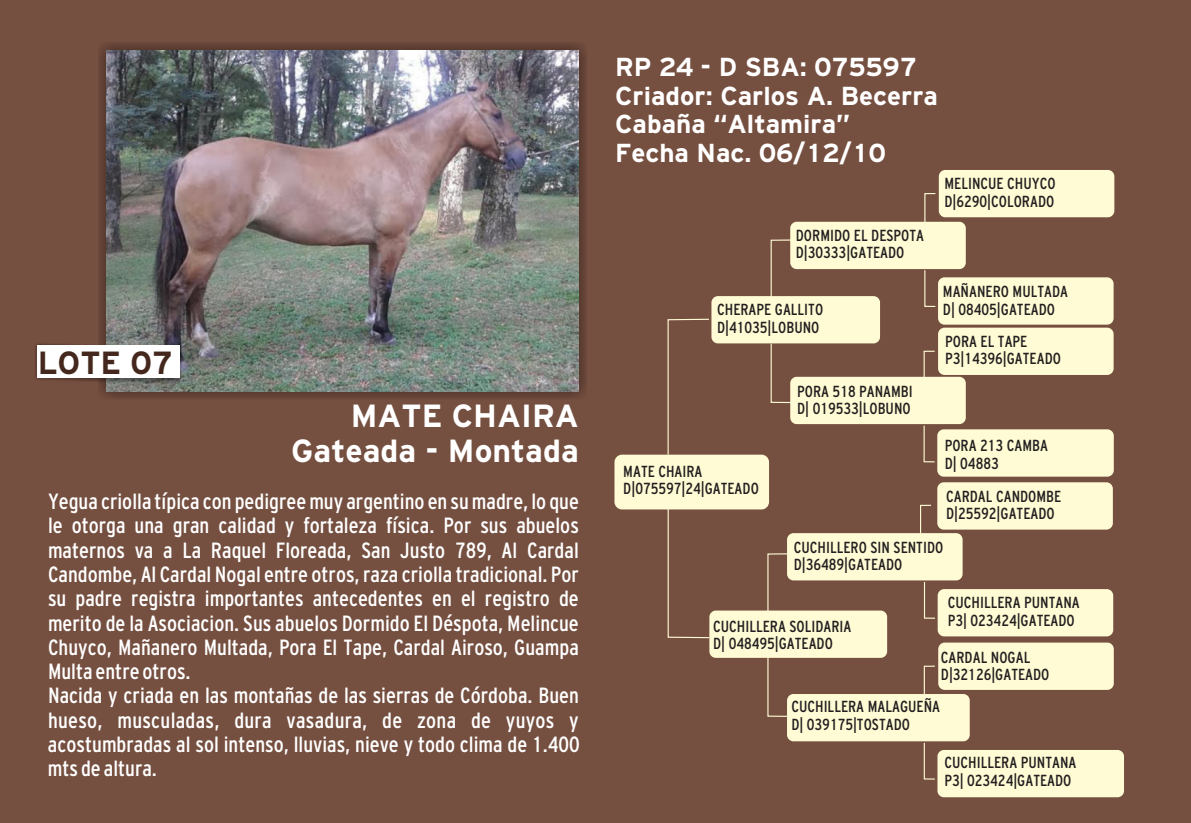
<style>
.page{position:relative;width:1191px;height:823px;background:#fff}
.page>*{position:absolute;margin:0;border:0;box-sizing:border-box;transform-origin:0 0}
.t1{font:700 32px/35.2px "Civica 07";color:#fff;text-align:right}
.t2{font:700 32px "Civica 07";color:#44281d}
.t3{font:700 26px/28.6px "Civica 07";color:#fff}
.t4{font:condensed 22px/24.2px "Civica 06";color:#fff}
.t5{font:condensed 16px/17.6px "Civica 06";color:#231f20}
</style>
<div class="page">
<div style="left:0;top:0;width:1190px;height:822px;background:#754f40"></div>
<div style="left:98px;top:42px;width:488px;height:357px;background:#231f20;opacity:.49"></div>
<img style="left:106px;top:51px;width:472px;height:340px">
<svg style="left:35px;top:342px;width:147px;height:42px"></svg>
<div style="left:37px;top:345px;width:142px;height:32px;background:#fff"></div>
<svg style="left:667px;top:318px;width:42px;height:136px"></svg>
<div style="left:614px;top:454px;width:155px;height:55px;background:#fffcd5;border-radius:7px"></div>
<svg style="left:667px;top:509px;width:43px;height:129px"></svg>
<div style="left:711px;top:296px;width:169px;height:47px;background:#fffcd5;border-radius:6px"></div>
<div style="left:709px;top:610px;width:178px;height:47px;background:#fffcd5;border-radius:6px"></div>
<svg style="left:770px;top:239px;width:23px;height:58px"></svg>
<svg style="left:770px;top:343px;width:23px;height:60px"></svg>
<div style="left:790px;top:222px;width:175px;height:47px;background:#fffcd5;border-radius:6px"></div>
<div style="left:790px;top:376px;width:175px;height:48px;background:#fffcd5;border-radius:6px"></div>
<div style="left:787px;top:533px;width:175px;height:47px;background:#fffcd5;border-radius:6px"></div>
<div style="left:787px;top:693px;width:182px;height:47px;background:#fffcd5;border-radius:6px"></div>
<svg style="left:767px;top:553px;width:23px;height:58px"></svg>
<svg style="left:767px;top:657px;width:23px;height:60px"></svg>
<svg style="left:923px;top:193px;width:13px;height:29px"></svg>
<svg style="left:923px;top:269px;width:13px;height:38px"></svg>
<div style="left:938px;top:170px;width:176px;height:47px;background:#fffcd5;border-radius:6px"></div>
<div style="left:938px;top:277px;width:175px;height:47px;background:#fffcd5;border-radius:6px"></div>
<svg style="left:923px;top:350px;width:12px;height:27px"></svg>
<svg style="left:923px;top:424px;width:12px;height:38px"></svg>
<div style="left:938px;top:327px;width:175px;height:48px;background:#fffcd5;border-radius:6px"></div>
<div style="left:937px;top:429px;width:176px;height:47px;background:#fffcd5;border-radius:6px"></div>
<svg style="left:919px;top:504px;width:13px;height:30px"></svg>
<svg style="left:923px;top:580px;width:13px;height:39px"></svg>
<div style="left:937px;top:482px;width:175px;height:47px;background:#fffcd5;border-radius:6px"></div>
<div style="left:937px;top:588px;width:176px;height:48px;background:#fffcd5;border-radius:6px"></div>
<svg style="left:923px;top:665px;width:13px;height:29px"></svg>
<svg style="left:923px;top:741px;width:13px;height:38px"></svg>
<div style="left:938px;top:642px;width:175px;height:47px;background:#fffcd5;border-radius:6px"></div>
<div style="left:937px;top:749px;width:187px;height:47px;background:#fffcd5;border-radius:6px"></div>
<h1 class="t2" style="left:38px;top:348px;width:136px">LOTE 07</h1>
<h1 class="t1" style="left:291px;top:399px;width:289px">MATE CHAIRA<br>Gateada - Montada</h1>
<p class="t4" style="left:48px;top:490px;width:533px">Yegua criolla típica con pedigree muy argentino en su madre, lo que le otorga una gran calidad y fortaleza física. Por sus abuelos maternos va a La Raquel Floreada, San Justo 789, Al Cardal Candombe, Al Cardal Nogal entre otros, raza criolla tradicional. Por su padre registra importantes antecedentes en el registro de merito de la Asociacion. Sus abuelos Dormido El Déspota, Melincue Chuyco, Mañanero Multada, Pora El Tape, Cardal Airoso, Guampa Multa entre otros.<br>Nacida y criada en las montañas de las sierras de Córdoba. Buen hueso, musculadas, dura vasadura, de zona de yuyos y acostumbradas al sol intenso, lluvias, nieve y todo clima de 1.400 mts de altura.</p>
<p class="t3" style="left:615px;top:53px;width:324px">RP 24 - D SBA: 075597<br>Criador: Carlos A. Becerra<br>Cabaña “Altamira”<br>Fecha Nac. 06/12/10</p>
<p class="t5" style="left:796px;top:227px;width:130px">DORMIDO EL DESPOTA<br>D|30333|GATEADO</p>
<p class="t5" style="left:944px;top:175px;width:113px">MELINCUE CHUYCO<br>D|6290|COLORADO</p>
<p class="t5" style="left:717px;top:301px;width:108px">CHERAPE GALLITO<br>D|41035|LOBUNO</p>
<p class="t5" style="left:623px;top:463px;width:137px">MATE CHAIRA<br>D|075597|24|GATEADO</p>
<p class="t5" style="left:797px;top:382px;width:117px">PORA 518 PANAMBI<br>D| 019533|LOBUNO</p>
<p class="t5" style="left:943px;top:283px;width:127px">MAÑANERO MULTADA<br>D| 08405|GATEADO</p>
<p class="t5" style="left:945px;top:332px;width:117px">PORA EL TAPE<br>P3|14396|GATEADO</p>
<p class="t5" style="left:944px;top:437px;width:105px">PORA 213 CAMBA<br>D| 04883</p>
<p class="t5" style="left:946px;top:487px;width:117px">CARDAL CANDOMBE<br>D|25592|GATEADO</p>
<p class="t5" style="left:794px;top:538px;width:151px">CUCHILLERO SIN SENTIDO<br>D|36489|GATEADO</p>
<p class="t5" style="left:713px;top:617px;width:140px">CUCHILLERA SOLIDARIA<br>D| 048495|GATEADO</p>
<p class="t5" style="left:947px;top:594px;width:133px">CUCHILLERA PUNTANA<br>P3| 023424|GATEADO</p>
<p class="t5" style="left:941px;top:648px;width:110px">CARDAL NOGAL<br>D|32126|GATEADO</p>
<p class="t5" style="left:791px;top:698px;width:150px">CUCHILLERA MALAGUEÑA<br>D| 039175|TOSTADO</p>
<p class="t5" style="left:944px;top:753px;width:133px">CUCHILLERA PUNTANA<br>P3| 023424|GATEADO</p>
</div>
